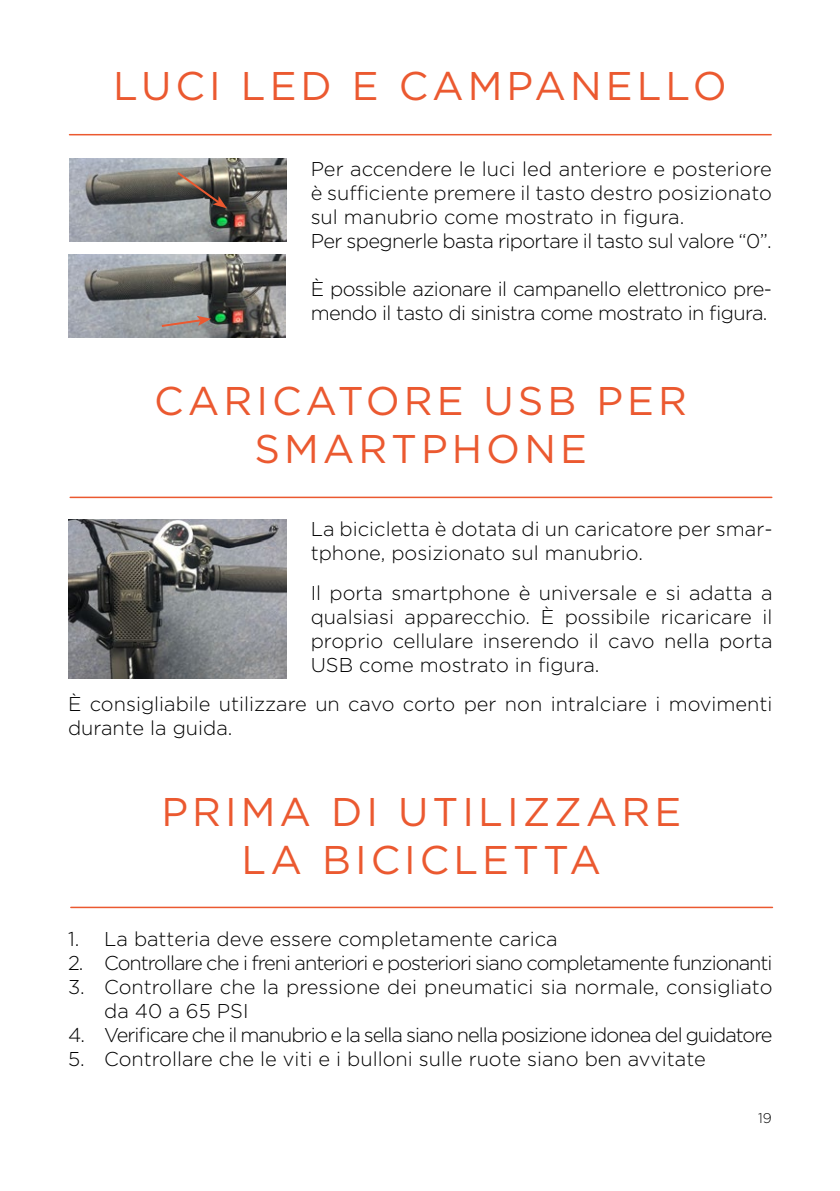
<style>
.page{position:relative;width:840px;height:1191px;background:#fff}
.page>*{position:absolute;margin:0;border:0;box-sizing:border-box;transform-origin:0 0}
.t1{font:40px/48px "Gotham";letter-spacing:.1em;color:#eb5930;text-align:center}
.t2{font:300 20px/24px "Gotham";color:#000}
.t3{font:300 20px "Gotham";letter-spacing:-.05em;color:#000}
.t4{font:300 20px/24px "Gotham";letter-spacing:-.03em;color:#000}
.t5{font:300 14px "Gotham";color:#000}
</style>
<div class="page">
<hr style="left:69px;top:134px;width:701px;height:1px;background:#eb5930">
<hr style="left:70px;top:496px;width:701px;height:2px;background:#eb5930">
<img style="left:68px;top:519px;width:218px;height:159px">
<img style="left:69px;top:159px;width:217px;height:82px">
<hr style="left:71px;top:906px;width:701px;height:2px;background:#eb5930">
<img style="left:68px;top:255px;width:217px;height:82px">
<svg style="left:175px;top:170px;width:52px;height:38px;background:#766a60"></svg>
<svg style="left:159px;top:316px;width:52px;height:12px"></svg>
<h1 class="t1" style="left:113px;top:61px;width:614px">LUCI LED E CAMPANELLO</h1>
<p class="t2" style="left:310px;top:156px;width:462px">Per accendere le luci led anteriore e posteriore è sufficiente premere il tasto destro posizionato sul manubrio come mostrato in figura.<br>Per spegnerle basta riportare il tasto sul valore “0”.</p>
<p class="t4" style="left:310px;top:276px;width:462px">È possible azionare il campanello elettronico pre&shy;mendo il tasto di sinistra come mostrato in figura.</p>
<h1 class="t1" style="left:154px;top:375px;width:534px">CARICATORE USB PER<br>SMARTPHONE</h1>
<p class="t2" style="left:310px;top:516px;width:463px">La bicicletta è dotata di un caricatore per smar&shy;tphone, posizionato sul manubrio.</p>
<p class="t2" style="left:310px;top:580px;width:463px;text-align:justify">Il porta smartphone è universale e si adatta a qualsiasi apparecchio. È possibile ricaricare il proprio cellulare inserendo il cavo nella porta USB come mostrato in figura.</p>
<p class="t2" style="left:68px;top:691px;width:705px">È consigliabile utilizzare un cavo corto per non intralciare i movimenti durante la guida.</p>
<h1 class="t1" style="left:161px;top:787px;width:521px">PRIMA DI UTILIZZARE<br>LA BICICLETTA</h1>
<p class="t2" style="left:68px;top:926px;width:490px">1. La batteria deve essere completamente carica</p>
<p class="t3" style="left:68px;top:950px;width:705px">2. Controllare che i freni anteriori e posteriori siano completamente funzionanti</p>
<p class="t2" style="left:104px;top:974px;width:669px;text-indent:-36px">3. Controllare che la pressione dei pneumatici sia normale, consigliato da 40 a 65 PSI</p>
<p class="t3" style="left:68px;top:1022px;width:705px">4. Verificare che il manubrio e la sella siano nella posizione idonea del guidatore</p>
<p class="t2" style="left:68px;top:1046px;width:638px">5. Controllare che le viti e i bulloni sulle ruote siano ben avvitate</p>
<p class="t5" style="left:757px;top:1109px;width:15px">19</p>
</div>
